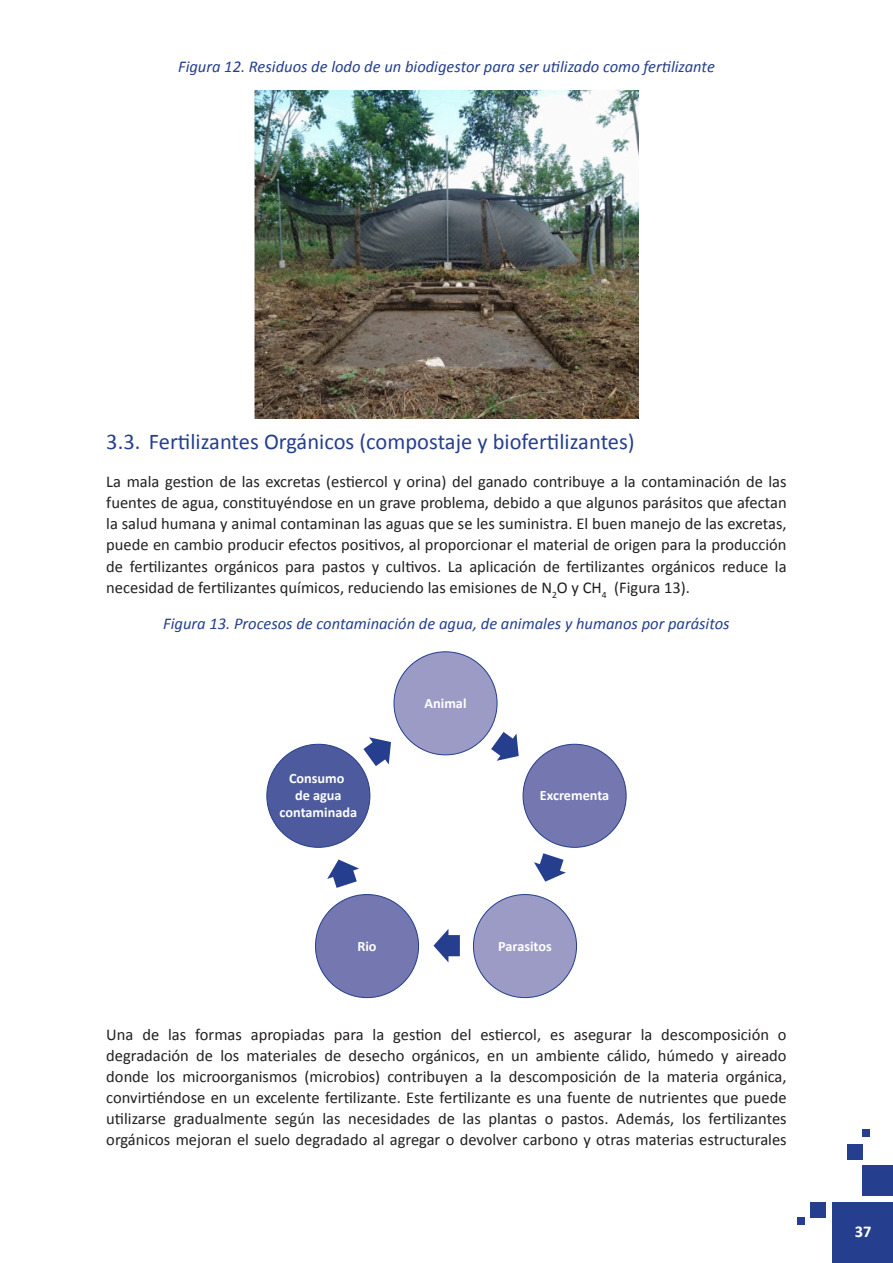
<style>
.page{position:relative;width:893px;height:1263px;background:#fff}
.page>*{position:absolute;margin:0;border:0;box-sizing:border-box;transform-origin:0 0}
.t1{font:22.5px "Calibri";color:#253f8e}
.t2{font:16.5px/21px "Calibri";color:#231f20;text-align:justify}
.t3{font:italic 16.5px "Calibri";color:#253f8e}
.t4{font:700 16.5px "Calibri";color:#fff}
.t5{font:700 14.25px/17.1px "Calibri";color:#fff;text-align:center}
</style>
<div class="page">
<div style="left:832px;top:1202px;width:61px;height:61px;background:#253f8e"></div>
<div style="left:863px;top:1165px;width:30px;height:31px;background:#253f8e"></div>
<div style="left:847px;top:1144px;width:15px;height:15px;background:#253f8e"></div>
<div style="left:811px;top:1202px;width:15px;height:15px;background:#253f8e"></div>
<div style="left:862px;top:1129px;width:8px;height:8px;background:#253f8e"></div>
<div style="left:797px;top:1217px;width:7px;height:8px;background:#253f8e"></div>
<img style="left:255px;top:91px;width:383px;height:327px">
<div style="left:394px;top:652px;width:103px;height:103px;background:#9b9bc6;border-radius:50%"></div>
<div style="left:523px;top:744px;width:103px;height:103px;background:#7477b0;border-radius:50%"></div>
<div style="left:267px;top:744px;width:103px;height:103px;background:#4d5a9e;border-radius:50%"></div>
<div style="left:473px;top:894px;width:103px;height:103px;background:#9b9bc6;border-radius:50%"></div>
<div style="left:315px;top:894px;width:104px;height:103px;background:#7477b0;border-radius:50%"></div>
<svg style="left:433px;top:929px;width:27px;height:33px"></svg>
<svg style="left:534px;top:853px;width:32px;height:29px"></svg>
<svg style="left:491px;top:732px;width:28px;height:29px"></svg>
<svg style="left:363px;top:737px;width:28px;height:29px"></svg>
<svg style="left:327px;top:859px;width:32px;height:29px"></svg>
<p class="t3" style="left:178px;top:56px;width:538px">Figura 12. Residuos de lodo de un biodigestor para ser utilizado como fertilizante</p>
<h1 class="t1" style="left:106px;top:428px;width:530px">3.3. Fertilizantes Orgánicos (compostaje y biofertilizantes)</h1>
<p class="t2" style="left:106px;top:471px;width:682px">La mala gestion de las excretas (estiercol y orina) del ganado contribuye a la contaminación de las fuentes de agua, constituyéndose en un grave problema, debido a que algunos parásitos que afectan la salud humana y animal contaminan las aguas que se les suministra. El buen manejo de las excretas, puede en cambio producir efectos positivos, al proporcionar el material de origen para la producción de fertilizantes orgánicos para pastos y cultivos. La aplicación de fertilizantes orgánicos reduce la necesidad de fertilizantes químicos, reduciendo las emisiones de N<sub>2</sub>O y CH<sub>4</sub> (Figura 13).</p>
<p class="t3" style="left:163px;top:613px;width:568px">Figura 13. Procesos de contaminación de agua, de animales y humanos por parásitos</p>
<p class="t5" style="left:280px;top:769px;width:79px">Consumo<br>de agua contaminada</p>
<p class="t5" style="left:425px;top:694px;width:43px">Animal</p>
<p class="t5" style="left:540px;top:786px;width:71px">Excrementa</p>
<p class="t5" style="left:357px;top:936px;width:21px">Rio</p>
<p class="t5" style="left:498px;top:936px;width:55px">Parasitos</p>
<p class="t2" style="left:106px;top:1023px;width:682px">Una de las formas apropiadas para la gestion del estiercol, es asegurar la descomposición o degradación de los materiales de desecho orgánicos, en un ambiente cálido, húmedo y aireado donde los microorganismos (microbios) contribuyen a la descomposición de la materia orgánica, convirtiéndose en un excelente fertilizante. Este fertilizante es una fuente de nutrientes que puede utilizarse gradualmente según las necesidades de las plantas o pastos. Además, los fertilizantes orgánicos mejoran el suelo degradado al agregar o devolver carbono y otras materias estructurales</p>
<p class="t4" style="left:855px;top:1221px;width:18px">37</p>
</div>
